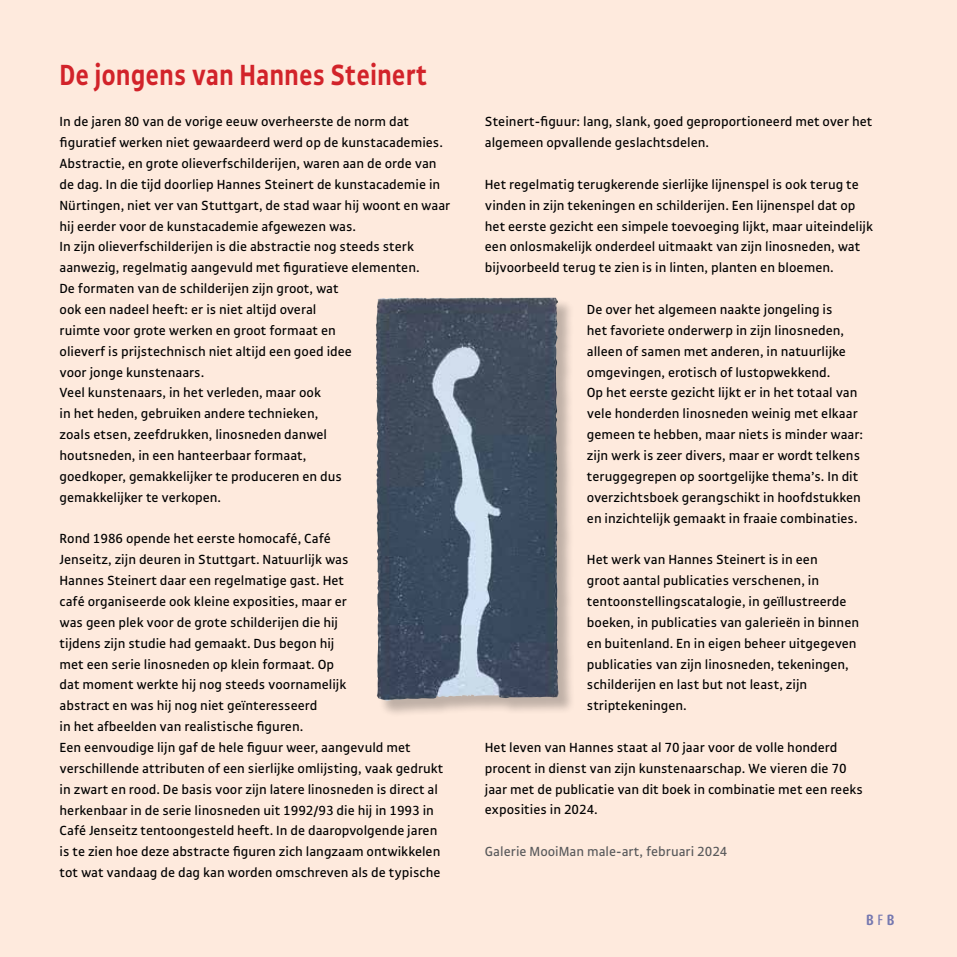
<style>
.page{position:relative;width:957px;height:957px;background:#feeadd}
.page>*{position:absolute;margin:0;border:0;box-sizing:border-box;transform-origin:0 0}
.t1{font:700 31.5px "Gak Sans";color:#d2232a;scale:.85 1}
.t2{font:700 15px "Dax Condensed";color:#7578b0}
.t3{font:14.25px/20.9px "Gak Sans";color:#000}
.t4{font:14.25px "Gak Sans";color:#58595b}
.s1{font-weight:400}
</style>
<div class="page">
<div style="left:377px;top:298px;width:198px;height:419px;background:#000;opacity:.25"></div>
<img style="left:375px;top:298px;width:168px;height:281px">
<h1 class="t1" style="left:60px;top:57px;width:434px">De jongens van Hannes Steinert</h1>
<p class="t3" style="left:60px;top:111px;width:392px">In de jaren 80 van de vorige eeuw overheerste de norm dat figuratief werken niet gewaardeerd werd op de kunstacademies.<br>Abstractie, en grote olieverfschilderijen, waren aan de orde van de dag. In die tijd doorliep Hannes Steinert de kunstacademie in Nürtingen, niet ver van Stuttgart, de stad waar hij woont en waar hij eerder voor de kunstacademie afgewezen was.<br>In zijn olieverfschilderijen is die abstractie nog steeds sterk aanwezig, regelmatig aangevuld met figuratieve elementen.<br>De formaten van de schilderijen zijn groot, wat<br>ook een nadeel heeft: er is niet altijd overal<br>ruimte voor grote werken en groot formaat en<br>olieverf is prijstechnisch niet altijd een goed idee<br>voor jonge kunstenaars.<br>Veel kunstenaars, in het verleden, maar ook<br>in het heden, gebruiken andere technieken,<br>zoals etsen, zeefdrukken, linosneden danwel<br>houtsneden, in een hanteerbaar formaat,<br>goedkoper, gemakkelijker te produceren en dus<br>gemakkelijker te verkopen.</p>
<p class="t3" style="left:60px;top:528px;width:385px">Rond 1986 opende het eerste homocafé, Café<br>Jenseitz, zijn deuren in Stuttgart. Natuurlijk was<br>Hannes Steinert daar een regelmatige gast. Het<br>café organiseerde ook kleine exposities, maar er<br>was geen plek voor de grote schilderijen die hij<br>tijdens zijn studie had gemaakt. Dus begon hij<br>met een serie linosneden op klein formaat. Op<br>dat moment werkte hij nog steeds voornamelijk<br>abstract en was hij nog niet geïnteresseerd<br>in het afbeelden van realistische figuren.<br>Een eenvoudige lijn gaf de hele figuur weer, aangevuld met verschillende attributen of een sierlijke omlijsting, vaak gedrukt in zwart en rood. De basis voor zijn latere linosneden is direct al herkenbaar in de serie linosneden uit 1992/93 die hij in 1993 in Café Jenseitz tentoongesteld heeft. In de daaropvolgende jaren is te zien hoe deze abstracte figuren zich langzaam ontwikkelen tot wat vandaag de dag kan worden omschreven als de typische</p>
<p class="t3" style="left:485px;top:111px;width:389px">Steinert-figuur: lang, slank, goed geproportioneerd met over het algemeen opvallende geslachtsdelen.</p>
<p class="t3" style="left:485px;top:174px;width:390px">Het regelmatig terugkerende sierlijke lijnenspel is ook terug te vinden in zijn tekeningen en schilderijen. Een lijnenspel dat op het eerste gezicht een simpele toevoeging lijkt, maar uiteindelijk een onlosmakelijk onderdeel uitmaakt van zijn linosneden, wat bijvoorbeeld terug te zien is in linten, planten en bloemen.</p>
<p class="t3" style="left:587px;top:299px;width:278px">De over het algemeen naakte jongeling is<br>het favoriete onderwerp in zijn linosneden, alleen of samen met anderen, in natuurlijke omgevingen, erotisch of lustopwekkend.<br>Op het eerste gezicht lijkt er in het totaal van vele honderden linosneden weinig met elkaar gemeen te hebben, maar niets is minder waar: zijn werk is zeer divers, maar er wordt telkens teruggegrepen op soortgelijke thema’s. In dit overzichtsboek gerangschikt in hoofdstukken en inzichtelijk gemaakt in fraaie combinaties.</p>
<p class="t3" style="left:587px;top:549px;width:274px">Het werk van Hannes Steinert is in een<br>groot aantal publicaties verschenen, in tentoonstellingscatalogie, in geïllustreerde boeken, in publicaties van galerieën in binnen en buitenland. En in eigen beheer uitgegeven publicaties van zijn linosneden, tekeningen, schilderijen en last but not least, zijn striptekeningen.</p>
<p class="t3" style="left:485px;top:737px;width:379px">Het leven van Hannes staat al 70 jaar voor de volle honderd procent in dienst van zijn kunstenaarschap. We vieren die 70 jaar met de publicatie van dit boek in combinatie met een reeks exposities in 2024.</p>
<p class="t4" style="left:485px;top:844px;width:244px">Galerie MooiMan male-art, februari 2024</p>
<p class="t2" style="left:866px;top:911px;width:30px">B <span class="s1">F</span>B</p>
</div>
